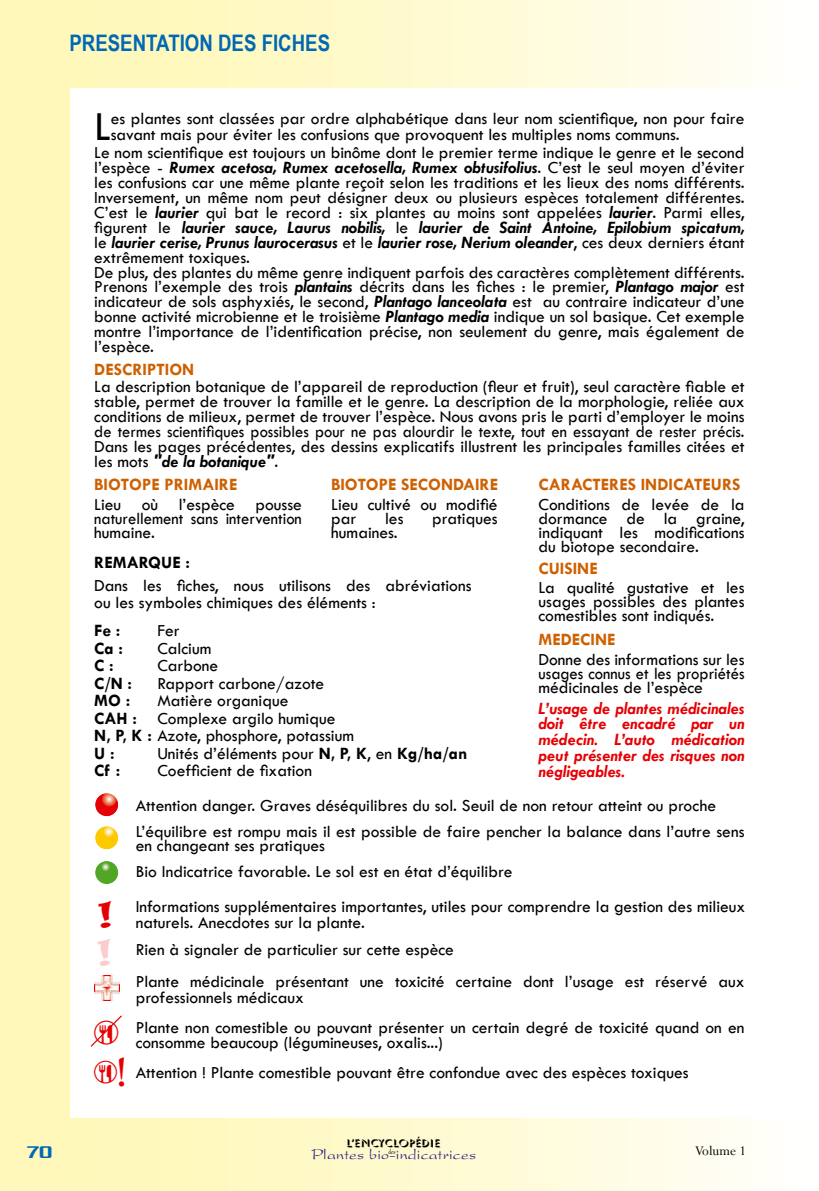
<style>
.page{position:relative;width:819px;height:1191px;background:#fff}
.page>*{position:absolute;margin:0;border:0;box-sizing:border-box;transform-origin:0 0}
.t1{font:42.88px "Tw Cen";color:#000}
.t2{font:31.5px "Ravie";color:#e60004}
.t3{font:25.9px "L Holiday Pi Three";color:#e60004}
.t4{font:700 22.75px "Arial Narrow";color:#0068b4}
.t5{font:500 18.38px "Serpentine";color:#0068b4}
.t6{font:17.5px/14.9px "Tw Cen";color:#000}
.t7{font:italic 700 17.5px/15.8px "Tw Cen";color:#e60004;text-align:justify}
.t8{font:700 17.5px "Tw Cen";color:#ce6000}
.t9{font:700 17.5px "Tw Cen";color:#000}
.t10{font:15.75px "Present";letter-spacing:.02em;color:#2e1c85}
.t11{font:14.7px "Perpetua";color:#000}
.t12{font:11.2px "Umbra";color:#000;scale:1.15 1}
.t13{font:condensed 7.88px "Present";color:#000}
.s1{font-weight:700;font-style:italic}
.s2{font-weight:700}
.s3{font-family:"Ravie";font-size:32.02px;color:#e60004}
.s4{font-family:"L Holiday Pi Three";font-size:27.3px;color:#e60004}
.s5{font-family:"Bernhard Modern Std";font-weight:700;font-size:45.15px}
</style>
<div class="page">
<div style="left:0;top:0;width:819px;height:88px;background:linear-gradient(to right,#fff7ac,#fffef9)"></div>
<div style="left:0;top:0;width:69px;height:1191px;background:#fff8ba"></div>
<div style="left:0;top:1118px;width:819px;height:73px;background:linear-gradient(to right,#fff7af,#fffef8)"></div>
<svg style="left:95px;top:792px;width:24px;height:24px"></svg>
<div style="left:94px;top:792px;width:25px;height:25px;border:1px solid #fff;border-radius:50%"></div>
<svg style="left:95px;top:826px;width:24px;height:23px"></svg>
<div style="left:94px;top:825px;width:25px;height:25px;border:1px solid #fff;border-radius:50%"></div>
<svg style="left:95px;top:860px;width:24px;height:24px"></svg>
<div style="left:94px;top:860px;width:25px;height:25px;border:1px solid #fff;border-radius:50%"></div>
<img style="left:94px;top:975px;width:25px;height:25px">
<svg style="left:90px;top:1015px;width:32px;height:32px"></svg>
<p class="t4" style="left:69px;top:26px;width:262px">PRESENTATION DES FICHES</p>
<p class="t1" style="left:94px;top:101px;width:18px">L</p>
<p class="t6" style="left:111px;top:111px;width:635px;line-height:15.8px">es plantes sont classées par ordre alphabétique dans leur nom scientifique, non pour faire savant mais pour éviter les confusions que provoquent les multiples noms communs.</p>
<p class="t6" style="left:94px;top:145px;width:651px">Le nom scientifique est toujours un binôme dont le premier terme indique le genre et le second l’espèce - <span class="s1">Rumex acetosa, Rumex acetosella, Rumex obtusifolius</span>. C’est le seul moyen d’éviter les confusions car une même plante reçoit selon les traditions et les lieux des noms différents.<br>Inversement, un même nom peut désigner deux ou plusieurs espèces totalement différentes.<br>C’est le <span class="s1">laurier</span> qui bat le record : six plantes au moins sont appelées <span class="s1">laurier</span>. Parmi elles, figurent le <span class="s1">laurier sauce, Laurus nobilis,</span> le <span class="s1">laurier de Saint Antoine, Epilobium spicatum, </span>le <span class="s1">laurier cerise, Prunus laurocerasus</span> et le <span class="s1">laurier rose, Nerium oleander</span>, ces deux derniers étant extrêmement toxiques.<br>De plus, des plantes du même genre indiquent parfois des caractères complètement différents.<br>Prenons l’exemple des trois <span class="s1">plantains</span> décrits dans les fiches : le premier, <span class="s1">Plantago major</span> est indicateur de sols asphyxiés, le second, <span class="s1">Plantago lanceolata</span> est au contraire indicateur d’une bonne activité microbienne et le troisième <span class="s1">Plantago media</span> indique un sol basique. Cet exemple montre l’importance de l’identification précise, non seulement du genre, mais également de l’espèce.</p>
<p class="t8" style="left:94px;top:359px;width:101px">DESCRIPTION</p>
<p class="t6" style="left:94px;top:379px;width:651px;text-align:justify">La description botanique de l’appareil de reproduction (fleur et fruit), seul caractère fiable et stable, permet de trouver la famille et le genre. La description de la morphologie, reliée aux conditions de milieux, permet de trouver l’espèce. Nous avons pris le parti d’employer le moins de termes scientifiques possibles pour ne pas alourdir le texte, tout en essayant de rester précis.<br>Dans les pages précédentes, des dessins explicatifs illustrent les principales familles citées et les mots <span class="s1">"de la botanique"</span>.</p>
<p class="t8" style="left:94px;top:474px;width:145px">BIOTOPE PRIMAIRE</p>
<p class="t6" style="left:94px;top:497px;width:209px;line-height:14px;text-align:justify">Lieu où l’espèce pousse naturellement sans intervention humaine.</p>
<p class="t9" style="left:94px;top:552px;width:97px">REMARQUE :</p>
<p class="t8" style="left:331px;top:474px;width:169px">BIOTOPE SECONDAIRE</p>
<p class="t6" style="left:331px;top:497px;width:168px;line-height:14px">Lieu cultivé ou modifié par</p>
<p class="t6" style="left:385px;top:511px;width:20px">les</p>
<p class="t6" style="left:432px;top:511px;width:67px">pratiques</p>
<p class="t6" style="left:331px;top:525px;width:68px">humaines.</p>
<p class="t6" style="left:94px;top:576px;width:379px;line-height:17.5px">Dans les fiches, nous utilisons des abréviations ou les symboles chimiques des éléments :</p>
<p class="t9" style="left:94px;top:620px;width:27px">Fe :</p>
<p class="t6" style="left:157px;top:623px;width:24px">Fer</p>
<p class="t9" style="left:94px;top:637px;width:30px">Ca :</p>
<p class="t6" style="left:157px;top:641px;width:55px">Calcium</p>
<p class="t9" style="left:94px;top:655px;width:21px">C :</p>
<p class="t6" style="left:157px;top:658px;width:62px">Carbone</p>
<p class="t9" style="left:94px;top:672px;width:39px">C/N :</p>
<p class="t6" style="left:157px;top:676px;width:168px">Rapport carbone/azote</p>
<p class="t9" style="left:94px;top:690px;width:38px">MO :</p>
<p class="t6" style="left:94px;top:692px;width:261px;line-height:17.5px;text-indent:63px">Matière organique<br><span class="s2">CAH :</span> Complexe argilo humique<br><span class="s2">N, P, K :</span> Azote, phosphore, potassium<br><span class="s2">U :</span></p>
<p class="t6" style="left:157px;top:746px;width:311px">Unités d’éléments pour <span class="s2">N, P, K</span>, en <span class="s2">Kg/ha/an</span></p>
<p class="t9" style="left:94px;top:760px;width:28px">Cf :</p>
<p class="t6" style="left:157px;top:763px;width:156px">Coefficient de fixation</p>
<p class="t8" style="left:538px;top:474px;width:203px">CARACTERES INDICATEURS</p>
<p class="t6" style="left:538px;top:497px;width:207px;line-height:14px;text-align:justify">Conditions de levée de la dormance de la graine, indiquant les modifications du biotope secondaire.</p>
<p class="t8" style="left:538px;top:558px;width:61px">CUISINE</p>
<p class="t6" style="left:538px;top:580px;width:207px;line-height:14px;text-align:justify">La qualité gustative et les usages possibles des plantes comestibles sont indiqués.</p>
<p class="t8" style="left:538px;top:629px;width:78px">MEDECINE</p>
<p class="t6" style="left:538px;top:652px;width:207px;line-height:14px;text-align:justify">Donne des informations sur les usages connus et les propriétés médicinales de l’espèce</p>
<p class="t7" style="left:538px;top:700px;width:207px">L’usage de plantes médicinales doit être encadré par un médecin. L’auto médication peut présenter des risques non négligeables.</p>
<p class="t6" style="left:136px;top:792px;width:610px;line-height:26.1px">Attention danger. Graves déséquilibres du sol. Seuil de non retour atteint ou proche<br>L’équilibre est rompu mais il est possible de faire pencher la balance dans l’autre sens</p>
<p class="t6" style="left:136px;top:832px;width:378px;line-height:26.4px">en changeant ses pratiques<br>Bio Indicatrice favorable. Le sol est en état d’équilibre</p>
<p class="t2" style="left:99px;top:893px;width:15px">!</p>
<p class="t6" style="left:136px;top:898px;width:611px;line-height:15.8px">Informations supplémentaires importantes, utiles pour comprendre la gestion des milieux naturels. Anecdotes sur la plante.</p>
<p class="t6" style="left:136px;top:934px;width:610px;line-height:31.3px;text-indent:-38px"><span class="s3">!</span> Rien à signaler de particulier sur cette espèce<br>Plante médicinale présentant une toxicité certaine dont l’usage est réservé aux</p>
<p class="t6" style="left:93px;top:982px;width:652px;line-height:30.1px;text-indent:42px">professionnels médicaux<br><span class="s4">z</span> Plante non comestible ou pouvant présenter un certain degré de toxicité quand on en</p>
<p class="t6" style="left:136px;top:1035px;width:309px">consomme beaucoup (légumineuses, oxalis...)</p>
<p class="t3" style="left:93px;top:1060px;width:35px">z<span class="s5">!</span></p>
<p class="t6" style="left:136px;top:1064px;width:554px">Attention ! Plante comestible pouvant être confondue avec des espèces toxiques</p>
<p class="t12" style="left:346px;top:1136px;width:83px">L’ENCYCLOPÉDIE</p>
<p class="t5" style="left:27px;top:1141px;width:27px">70</p>
<p class="t11" style="left:695px;top:1141px;width:52px">Volume 1</p>
<p class="t10" style="left:311px;top:1145px;width:166px">Plantes bio-indicatrices</p>
<p class="t13" style="left:388px;top:1147px;width:8px">des</p>
</div>
